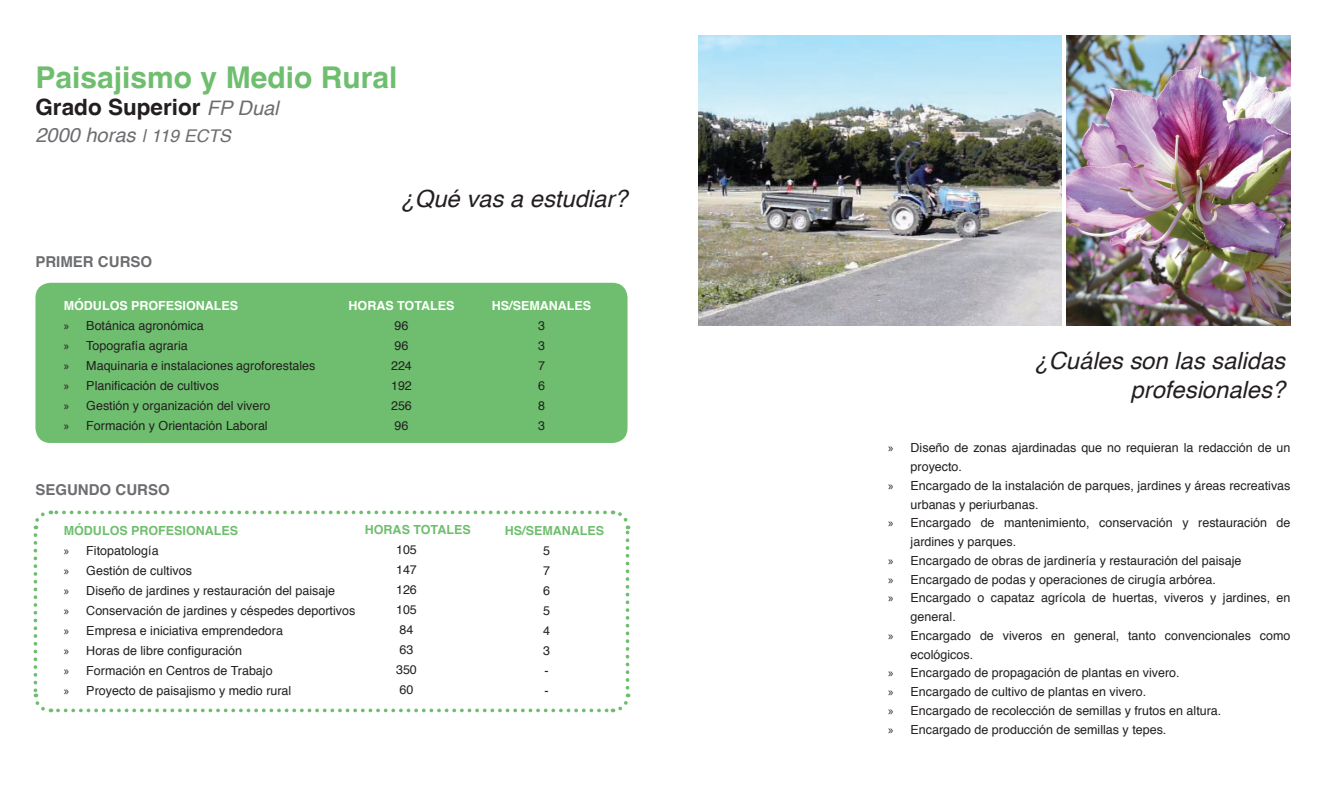
<style>
.page{position:relative;width:1326px;height:808px;background:#fff}
.page>*{position:absolute;margin:0;border:0;box-sizing:border-box;transform-origin:0 0}
.t1{font:italic 700 30px "Helvetica";color:#6fbe6f}
.t2{font:italic 23.75px/28.5px "Helvetica";color:#231f20;text-align:right}
.t3{font:italic 700 22.5px "Helvetica";color:#231f20}
.t4{font:italic 20px "Helvetica";color:#6c6d70}
.t5{font:700 15px "Helvetica";color:#6c6d70}
.t6{font:12.5px/20px "Helvetica";color:#231f20}
.t7{font:700 12.5px "Helvetica";color:#fff}
.t8{font:700 12.5px "Helvetica";color:#6fbe6f}
.s1{font-weight:400;font-size:20px;color:#6c6d70}
.s2{font-size:17.5px}
.s3{font-weight:700;color:#fff}
.s4{font-family:"Myriad Pro"}
.s5{font-weight:700;color:#6fbe6f}
</style>
<div class="page">
<div style="left:35px;top:283px;width:592px;height:160px;background:#6fbe6f;border-radius:15px"></div>
<svg style="left:33px;top:510px;width:598px;height:203px"></svg>
<img style="left:698px;top:35px;width:363px;height:290px">
<img style="left:1066px;top:35px;width:224px;height:290px">
<h1 class="t1" style="left:35px;top:53px;width:374px">Paisajismoy MedioRural</h1>
<h3 class="t3" style="left:35px;top:88px;width:245px">GradoSuperior <span class="s1">FP Dual</span></h3>
<h3 class="t4" style="left:35px;top:119px;width:197px">2000 horas <span class="s2">| 119 ECTS</span></h3>
<h2 class="t2" style="left:400px;top:185px;width:229px">¿Qué vas a estudiar?</h2>
<p class="t5" style="left:35px;top:250px;width:118px">PRIMER CURSO</p>
<p class="t6" style="left:64px;top:296px;width:253px"><span class="s3">MÓDULOS PROFESIONALES<br></span><span class="s4">»</span> Botánica agronómica<br><span class="s4">»</span> Topografía agraria<br><span class="s4">»</span> Maquinaria e instalaciones agroforestales <span class="s4">»</span> Planificación de cultivos<br><span class="s4">»</span> Gestión y organización del vivero<br><span class="s4">»</span> Formación y Orientación Laboral</p>
<p class="t7" style="left:348px;top:296px;width:107px">HORAS TOTALES</p>
<p class="t6" style="left:391px;top:316px;width:22px">96<br>96<br>224<br>192<br>256<br>96</p>
<p class="t5" style="left:35px;top:478px;width:136px">SEGUNDO CURSO</p>
<p class="t6" style="left:64px;top:521px;width:293px"><span class="s5">MÓDULOS PROFESIONALES<br></span><span class="s4">»</span> Fitopatología<br><span class="s4">»</span> Gestión de cultivos<br><span class="s4">»</span> Diseño de jardines y restauración del paisaje<br><span class="s4">»</span> Conservación de jardines y céspedes deportivos <span class="s4">»</span> Empresa e iniciativa emprendedora<br><span class="s4">»</span> Horas de libre configuración<br><span class="s4">»</span> Formación en Centros de Trabajo<br><span class="s4">»</span> Proyecto de paisajismo y medio rural</p>
<p class="t8" style="left:365px;top:519px;width:107px">HORAS TOTALES</p>
<p class="t6" style="left:396px;top:540px;width:22px">105<br>147<br>126<br>105<br>84<br>63<br>350<br>60</p>
<p class="t7" style="left:492px;top:296px;width:101px">HS/SEMANALES</p>
<p class="t6" style="left:538px;top:316px;width:8px;text-align:justify">3<br>3<br>7<br>6<br>8<br>3</p>
<p class="t8" style="left:505px;top:520px;width:101px">HS/SEMANALES</p>
<p class="t6" style="left:543px;top:541px;width:8px;text-align:justify">5<br>7<br>6<br>5<br>4<br>3 - -</p>
<h2 class="t2" style="left:1034px;top:347px;width:252px">¿Cuáles son las salidas profesionales?</h2>
<p class="t6" style="left:888px;top:438px;width:404px"><span class="s4">»</span> Diseño de zonas ajardinadas que no requieran la redacción de un</p>
<p class="t6" style="left:910px;top:457px;width:53px">proyecto.</p>
<p class="t6" style="left:888px;top:476px;width:404px"><span class="s4">»</span> Encargado de la instalación de parques, jardines y áreas recreativas</p>
<p class="t6" style="left:910px;top:495px;width:129px">urbanas y periurbanas.</p>
<p class="t6" style="left:888px;top:513px;width:404px"><span class="s4">»</span> Encargado de mantenimiento, conservación y restauración de</p>
<p class="t6" style="left:910px;top:532px;width:107px">jardines y parques.</p>
<p class="t6" style="left:888px;top:551px;width:355px"><span class="s4">»</span> Encargado de obras de jardinería y restauración del paisaje</p>
<p class="t6" style="left:888px;top:570px;width:329px"><span class="s4">»</span> Encargado de podas y operaciones de cirugía arbórea.</p>
<p class="t6" style="left:888px;top:588px;width:404px"><span class="s4">»</span> Encargado o capataz agrícola de huertas, viveros y jardines, en</p>
<p class="t6" style="left:910px;top:607px;width:47px">general.</p>
<p class="t6" style="left:888px;top:626px;width:404px"><span class="s4">»</span> Encargado de viveros en general, tanto convencionales como</p>
<p class="t6" style="left:910px;top:645px;width:64px">ecológicos.</p>
<p class="t6" style="left:888px;top:663px;width:293px"><span class="s4">»</span> Encargado de propagación de plantas en vivero.</p>
<p class="t6" style="left:888px;top:682px;width:260px"><span class="s4">»</span> Encargado de cultivo de plantas en vivero.</p>
<p class="t6" style="left:888px;top:701px;width:335px"><span class="s4">»</span> Encargado de recolección de semillas y frutos en altura.</p>
<p class="t6" style="left:888px;top:720px;width:280px"><span class="s4">»</span> Encargado de producción de semillas y tepes.</p>
</div>
